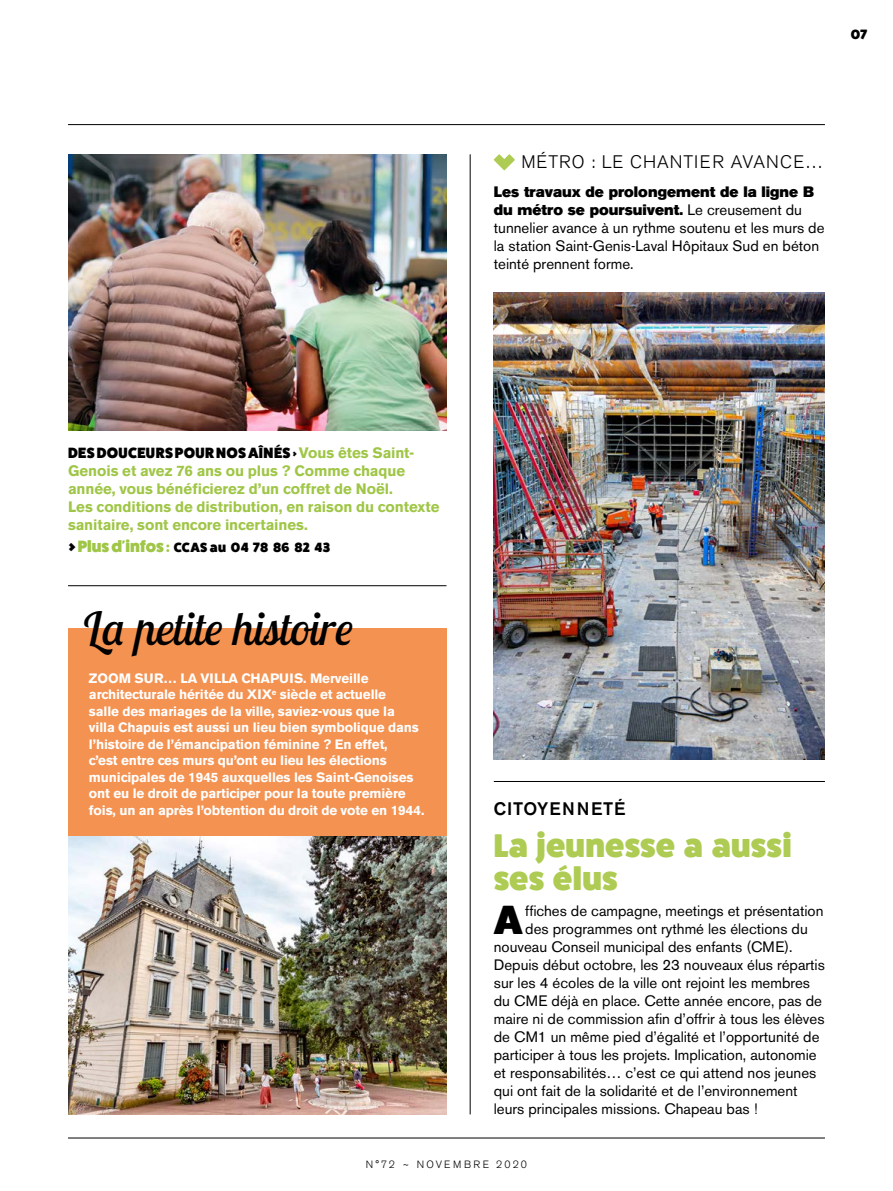
<style>
.page{position:relative;width:893px;height:1191px;background:#fff}
.page>*{position:absolute;margin:0;border:0;box-sizing:border-box;transform-origin:0 0}
.t1{font:italic 45.9px "Lobster Two";color:#000}
.texte_ok{font:41.1px "Fat Frank";color:#000}
.quoi_de_neuf_petit_t{font:33px/33px "Fat Frank";letter-spacing:.005em;color:#aecc53}
.quoi_de_neur_photo_l{font:300 18px "Akzidenz Grotesk BE";letter-spacing:.05em;color:#000}
.quoi_de_neuf_surtitr{font:500 18px "Akzidenz Grotesk BE";letter-spacing:.05em;color:#000}
.texte_ok-2{font:15px/18px "Akzidenz Grotesk BE";color:#000}
.t2{font:700 15px/18px "Akzidenz Grotesk BE";letter-spacing:-.005em;color:#9fc646}
.t3{font:700 13.5px/16.5px "Akzidenz Grotesk BE";letter-spacing:-.01em;color:#fff}
.t4{font:13.5px "Fat Frank";letter-spacing:.03em;color:#000}
.t5{font:300 10.5px "Akzidenz Grotesk BE";letter-spacing:.2em;color:#000}
.s1{font-family:"Akzidenz Grotesk BE Super"}
.s2{font-family:"Fat Frank";font-weight:400;color:#000}
.s3{font-size:25.5px}
.s4{font-size:16.5px;color:#9fc646}
</style>
<div class="page">
<hr style="left:68px;top:124px;width:757px;height:1px;background:#000">
<hr style="left:68px;top:1137px;width:757px;height:1px;background:#000">
<div style="left:68px;top:627px;width:378px;height:209px;background:#f39251"></div>
<img style="left:494px;top:293px;width:331px;height:467px">
<svg style="left:494px;top:154px;width:21px;height:16px"></svg>
<hr style="left:68px;top:585px;width:378px;height:1px;background:#000">
<hr style="left:470px;top:154px;width:1px;height:960px;background:#000">
<hr style="left:494px;top:781px;width:331px;height:1px;background:#000">
<img style="left:68px;top:154px;width:378px;height:277px">
<img style="left:68px;top:836px;width:378px;height:278px">
<p class="t4" style="left:851px;top:26px;width:18px">07</p>
<p class="quoi_de_neur_photo_l" style="left:521px;top:152px;width:303px">MÉTRO : LE CHANTIER AVANCE…</p>
<p class="texte_ok-2" style="left:494px;top:183px;width:332px"><span class="s1">Les travaux de prolongement de la ligne B du métro se poursuivent.</span> Le creusement du tunnelier avance à un rythme soutenu et les murs de la station Saint-Genis-Laval Hôpitaux Sud en béton teinté prennent forme.</p>
<p class="t2" style="left:68px;top:444px;width:373px"><span class="s2">DES DOUCEURS POUR NOS AÎNÉS &gt;</span>Vous êtes Saint-Genois et avez 76 ans ou plus ? Comme chaque année, vous bénéficierez d’un coffret de Noël.<br>Les conditions de distribution, en raison du contexte sanitaire, sont encore incertaines.</p>
<p class="t4" style="left:68px;top:539px;width:264px"><span class="s3">&gt;</span><span class="s4">Plus d'infos :</span> CCAS au 04 78 86 82 43</p>
<p class="t1" style="left:82px;top:599px;width:273px">La petite histoire</p>
<p class="t3" style="left:89px;top:669px;width:337px">ZOOM SUR… LA VILLA CHAPUIS. Merveille architecturale héritée du XIX<sup>e</sup> siècle et actuelle<br>salle des mariages de la ville, saviez-vous que la<br>villa Chapuis est aussi un lieu bien symbolique dans l’histoire de l’émancipation féminine ? En effet,<br>c’est entre ces murs qu’ont eu lieu les élections municipales de 1945 auxquelles les Saint-Genoises ont eu le droit de participer pour la toute première fois, un an après l’obtention du droit de vote en 1944.</p>
<p class="quoi_de_neuf_surtitr" style="left:494px;top:797px;width:133px">CITOYENNETÉ</p>
<p class="quoi_de_neuf_petit_t" style="left:494px;top:828px;width:299px">La jeunesse a aussi ses élus</p>
<p class="texte_ok" style="left:494px;top:895px;width:31px">A</p>
<p class="texte_ok-2" style="left:525px;top:902px;width:300px">ffiches de campagne, meetings et présentation</p>
<p class="texte_ok-2" style="left:525px;top:920px;width:284px">des programmes ont rythmé les élections du</p>
<p class="texte_ok-2" style="left:494px;top:938px;width:300px">nouveau Conseil municipal des enfants (CME).</p>
<p class="texte_ok-2" style="left:494px;top:956px;width:333px">Depuis début octobre, les 23 nouveaux élus répartis</p>
<p class="texte_ok-2" style="left:494px;top:974px;width:318px">sur les 4 écoles de la ville ont rejoint les membres</p>
<p class="texte_ok-2" style="left:494px;top:992px;width:330px">du CME déjà en place. Cette année encore, pas de</p>
<p class="texte_ok-2" style="left:494px;top:1010px;width:332px">maire ni de commission afin d’offrir à tous les élèves</p>
<p class="texte_ok-2" style="left:494px;top:1028px;width:327px">de CM1 un même pied d’égalité et l’opportunité de</p>
<p class="texte_ok-2" style="left:494px;top:1046px;width:324px">participer à tous les projets. Implication, autonomie</p>
<p class="texte_ok-2" style="left:494px;top:1064px;width:324px">et responsabilités… c’est ce qui attend nos jeunes</p>
<p class="texte_ok-2" style="left:494px;top:1082px;width:305px">qui ont fait de la solidarité et de l’environnement</p>
<p class="texte_ok-2" style="left:494px;top:1100px;width:266px">leurs principales missions. Chapeau bas !</p>
<p class="t5" style="left:366px;top:1158px;width:163px">N°72 ~ NOVEMBRE 2020</p>
</div>
